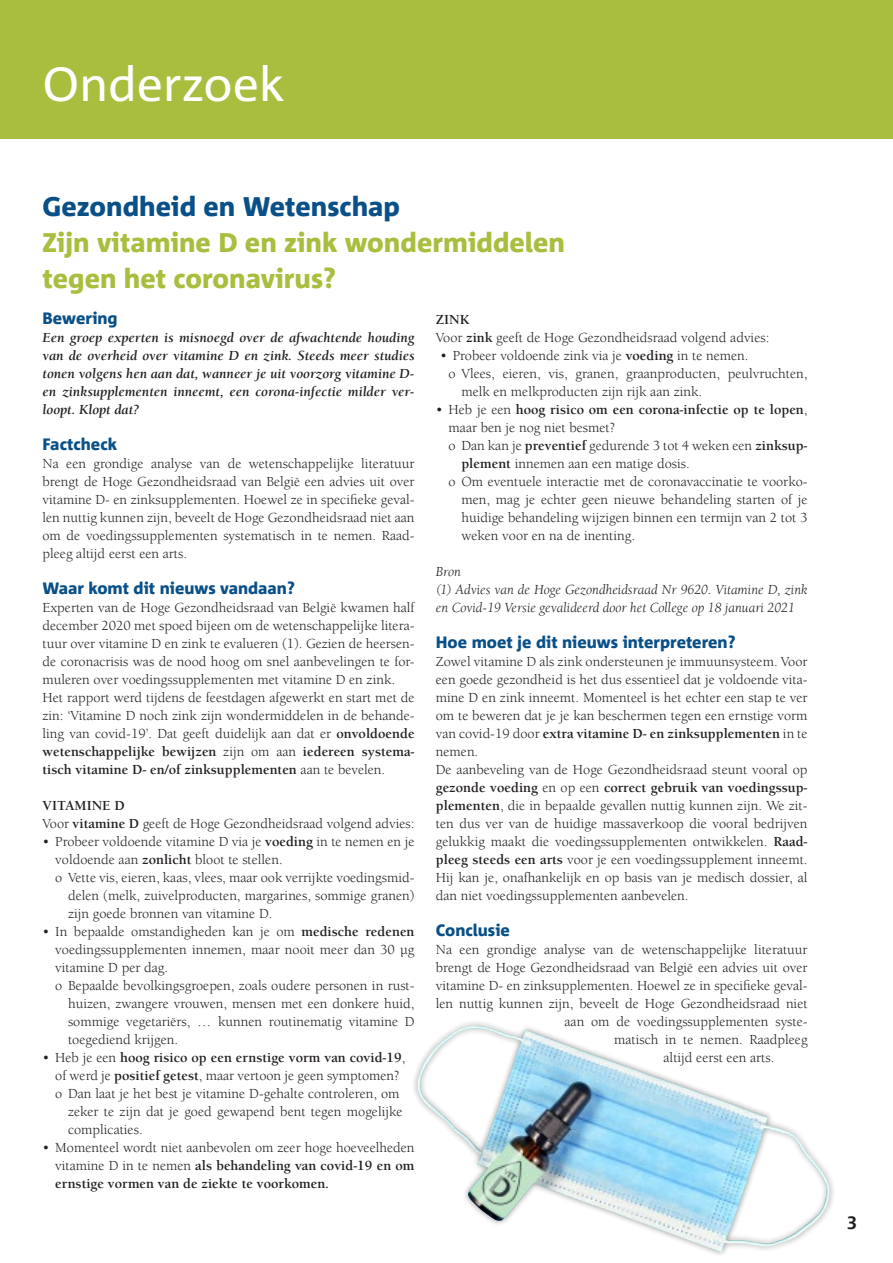
<style>
.page{position:relative;width:893px;height:1263px;background:#fff}
.page>*{position:absolute;margin:0;border:0;box-sizing:border-box;transform-origin:0 0}
.t1{font:48px "Corpid";color:#fff}
.t2{font:800 27px/36px "Corpid";color:#a9be3e}
.t3{font:800 27px "Corpid";color:#095088}
.t4{font:800 16.5px "Corpid";color:#095088}
.t5{font:14.25px/18px "Berkeley";color:#231f20}
.t6{font:italic 700 14.25px/18px "Berkeley";color:#231f20;text-align:justify}
.t7{font:italic 14.25px/18px "Berkeley";color:#231f20}
.t8{font:700 14.25px "Berkeley";color:#231f20}
.s1{font-weight:700}
.s2{font-weight:400}
</style>
<div class="page">
<div style="left:0;top:0;width:893px;height:139px;background:#a9be3e"></div>
<img style="left:417px;top:1026px;width:413px;height:226px">
<h1 class="t1" style="left:43px;top:58px;width:244px">Onderzoek</h1>
<h2 class="t3" style="left:43px;top:192px;width:359px">Gezondheid en Wetenschap</h2>
<h2 class="t2" style="left:43px;top:225px;width:524px">Zijn vitamine D en zink wondermiddelen tegen het coronavirus?</h2>
<p class="t4" style="left:43px;top:309px;width:77px">Bewering</p>
<p class="t6" style="left:43px;top:329px;width:374px">Een groep experten is misnoegd over de afwachtende houding van de overheid over vitamine D en zink. Steeds meer studies tonen volgens hen aan dat, wanneer je uit voorzorg vitamine D&shy;en zinksupplementen inneemt, een corona-infectie milder ver&shy;loopt. Klopt dat?</p>
<p class="t4" style="left:43px;top:435px;width:76px">Factcheck</p>
<p class="t5" style="left:43px;top:455px;width:374px;text-align:justify">Na een grondige analyse van de wetenschappelijke literatuur brengt de Hoge Gezondheidsraad van België een advies uit over vitamine D- en zinksupplementen. Hoewel ze in specifieke geval&shy;len nuttig kunnen zijn, beveelt de Hoge Gezondheidsraad niet aan om de voedingssupplementen systematisch in te nemen. Raad&shy;pleeg altijd eerst een arts.</p>
<p class="t4" style="left:43px;top:579px;width:254px">Waar komt dit nieuws vandaan?</p>
<p class="t5" style="left:43px;top:599px;width:374px">Experten van de Hoge Gezondheidsraad van België kwamen half december 2020 met spoed bijeen om de wetenschappelijke litera&shy;tuur over vitamine D en zink te evalueren (1). Gezien de heersen&shy;de coronacrisis was de nood hoog om snel aanbevelingen te for&shy;muleren over voedingssupplementen met vitamine D en zink.<br>Het rapport werd tijdens de feestdagen afgewerkt en start met de zin: ‘Vitamine D noch zink zijn wondermiddelen in de behande&shy;ling van covid-19’. Dat geeft duidelijk aan dat er <span class="s1">onvoldoende wetenschappelijke bewijzen</span> zijn om aan <span class="s1">iedereen systema&shy;tisch vitamine D- en/of zinksupplementen</span> aan te bevelen.</p>
<p class="t5" style="left:43px;top:797px;width:374px"><span class="s1">VITAMINE D<br></span>Voor <span class="s1">vitamine D</span> geeft de Hoge Gezondheidsraad volgend advies:</p>
<p class="t5" style="left:43px;top:833px;width:373px">• Probeer voldoende vitamine D via je <span class="s1">voeding</span> in te nemen en je</p>
<p class="t5" style="left:55px;top:851px;width:229px">voldoende aan <span class="s1">zonlicht</span> bloot te stellen.</p>
<p class="t5" style="left:55px;top:869px;width:361px">o Vette vis, eieren, kaas, vlees, maar ook verrijkte voedingsmid-</p>
<p class="t5" style="left:68px;top:887px;width:348px">delen (melk, zuivelproducten, margarines, sommige granen)</p>
<p class="t5" style="left:68px;top:905px;width:206px">zijn goede bronnen van vitamine D.</p>
<p class="t5" style="left:43px;top:923px;width:373px">• In bepaalde omstandigheden kan je om <span class="s1">medische redenen</span></p>
<p class="t5" style="left:55px;top:941px;width:361px">voedingssupplementen innemen, maar nooit meer dan 30 µg</p>
<p class="t5" style="left:55px;top:959px;width:114px">vitamine D per dag.</p>
<p class="t5" style="left:55px;top:977px;width:361px">o Bepaalde bevolkingsgroepen, zoals oudere personen in rust-</p>
<p class="t5" style="left:68px;top:995px;width:348px">huizen, zwangere vrouwen, mensen met een donkere huid,</p>
<p class="t5" style="left:68px;top:1013px;width:348px">sommige vegetariërs, … kunnen routinematig vitamine D</p>
<p class="t5" style="left:68px;top:1031px;width:112px">toegediend krijgen.</p>
<p class="t8" style="left:43px;top:1050px;width:364px"><span class="s2">• Heb je een</span> hoog risico op een ernstige vorm van covid-19<span class="s2">,</span></p>
<p class="t5" style="left:55px;top:1067px;width:346px">of werd je <span class="s1">positief getest</span>, maar vertoon je geen symptomen?</p>
<p class="t5" style="left:55px;top:1085px;width:346px">o Dan laat je het best je vitamine D-gehalte controleren, om</p>
<p class="t5" style="left:68px;top:1103px;width:336px">zeker te zijn dat je goed gewapend bent tegen mogelijke</p>
<p class="t5" style="left:68px;top:1121px;width:76px">complicaties.</p>
<p class="t5" style="left:55px;top:1139px;width:361px;text-align:justify;text-indent:-13px">• Momenteel wordt niet aanbevolen om zeer hoge hoeveelheden vitamine D in te nemen <span class="s1">als behandeling van covid-19 en om ernstige vormen van de ziekte te voorkomen.</span></p>
<p class="t5" style="left:436px;top:311px;width:335px"><span class="s1">ZINK<br></span>Voor <span class="s1">zink</span> geeft de Hoge Gezondheidsraad volgend advies:</p>
<p class="t5" style="left:440px;top:347px;width:310px">• Probeer voldoende zink via je <span class="s1">voeding</span> in te nemen.</p>
<p class="t5" style="left:449px;top:365px;width:360px">o Vlees, eieren, vis, granen, graanproducten, peulvruchten,</p>
<p class="t5" style="left:461px;top:383px;width:242px">melk en melkproducten zijn rijk aan zink.</p>
<p class="t8" style="left:436px;top:402px;width:373px"><span class="s2">• Heb je een</span> hoog risico om een corona-infectie op te lopen<span class="s2">,</span></p>
<p class="t5" style="left:449px;top:419px;width:168px">maar ben je nog niet besmet?</p>
<p class="t5" style="left:449px;top:437px;width:360px">o Dan kan je <span class="s1">preventief</span> gedurende 3 tot 4 weken een <span class="s1">zinksup-</span></p>
<p class="t5" style="left:461px;top:455px;width:230px"><span class="s1">plement</span> innemen aan een matige dosis.</p>
<p class="t5" style="left:449px;top:473px;width:360px">o Om eventuele interactie met de coronavaccinatie te voorko-</p>
<p class="t5" style="left:461px;top:491px;width:348px">men, mag je echter geen nieuwe behandeling starten of je</p>
<p class="t5" style="left:461px;top:509px;width:348px">huidige behandeling wijzigen binnen een termijn van 2 tot 3</p>
<p class="t5" style="left:461px;top:527px;width:175px">weken voor en na de inenting.</p>
<p class="t7" style="left:436px;top:563px;width:373px">Bron<br>(1) Advies van de Hoge Gezondheidsraad Nr 9620. Vitamine D, zink en Covid-19 Versie gevalideerd door het College op 18 januari 2021</p>
<p class="t4" style="left:436px;top:633px;width:301px">Hoe moet je dit nieuws interpreteren?</p>
<p class="t5" style="left:436px;top:653px;width:373px">Zowel vitamine D als zink ondersteunen je immuunsysteem. Voor een goede gezondheid is het dus essentieel dat je voldoende vita&shy;mine D en zink inneemt. Momenteel is het echter een stap te ver om te beweren dat je je kan beschermen tegen een ernstige vorm van covid-19 door <span class="s1">extra vitamine D- en zinksupplementen</span> in te nemen.<br>De aanbeveling van de Hoge Gezondheidsraad steunt vooral op <span class="s1">gezonde voeding</span> en op een <span class="s1">correct gebruik van voedingssup&shy;plementen</span>, die in bepaalde gevallen nuttig kunnen zijn. We zit&shy;ten dus ver van de huidige massaverkoop die vooral bedrijven gelukkig maakt die voedingssupplementen ontwikkelen. <span class="s1">Raad&shy;pleeg steeds een arts</span> voor je een voedingssupplement inneemt.<br>Hij kan je, onafhankelijk en op basis van je medisch dossier, al dan niet voedingssupplementen aanbevelen.</p>
<p class="t4" style="left:436px;top:921px;width:76px">Conclusie</p>
<p class="t5" style="left:436px;top:941px;width:373px">Na een grondige analyse van de wetenschappelijke literatuur</p>
<p class="t5" style="left:436px;top:959px;width:373px">brengt de Hoge Gezondheidsraad van België een advies uit over</p>
<p class="t5" style="left:436px;top:977px;width:373px">vitamine D- en zinksupplementen. Hoewel ze in specifieke geval-</p>
<p class="t5" style="left:436px;top:995px;width:373px">len nuttig kunnen zijn, beveelt de Hoge Gezondheidsraad niet</p>
<p class="t5" style="left:565px;top:1013px;width:245px">aan om de voedingssupplementen syste-</p>
<p class="t5" style="left:614px;top:1031px;width:195px">matisch in te nemen. Raadpleeg</p>
<p class="t5" style="left:664px;top:1049px;width:112px">altijd eerst een arts.</p>
</div>
